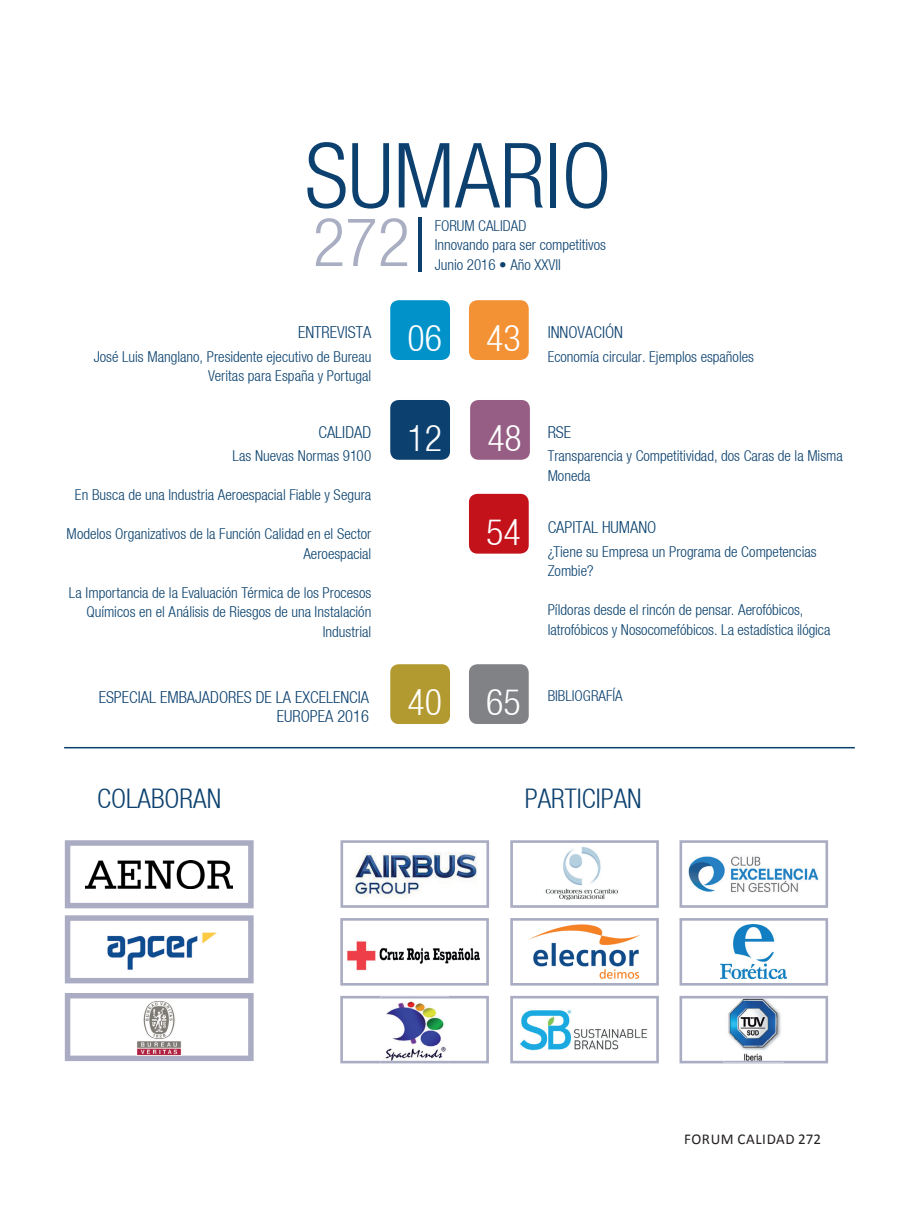
<style>
.page{position:relative;width:919px;height:1217px;background:#fff}
.page>*{position:absolute;margin:0;border:0;box-sizing:border-box;transform-origin:0 0}
.t1{font:300 condensed 90px "Helvetica Neue";color:#0c416f}
.t2{font:300 condensed 67.5px "Helvetica Neue";color:#a9aec3}
.t3{font:300 condensed 36px "Helvetica Neue";color:#fff}
.t4{font:300 condensed 27px "Helvetica Neue";color:#0c416f}
.t5{font:300 condensed 16.5px/19.5px "Helvetica Neue";color:#0c416f}
.t6{font:300 condensed 16.5px "Helvetica Neue";color:#0b426e}
.t7{font:300 condensed 15px/19.5px "Helvetica Neue";color:#0b426e;text-align:right}
.t8{font:300 condensed 15px/19.5px "Helvetica Neue";color:#0c416f}
.t9{font:15px "Calibri";letter-spacing:.04em;color:#231f20}
.s1{font-size:73.5px;color:#0c416f}
</style>
<div class="page">
<div style="left:390px;top:300px;width:60px;height:60px;background:#0092c8;border-radius:9px"></div>
<div style="left:469px;top:493px;width:59px;height:60px;background:#c4121a;border-radius:9px"></div>
<div style="left:469px;top:664px;width:59px;height:59px;background:#808285;border-radius:9px"></div>
<div style="left:390px;top:400px;width:60px;height:59px;background:#0c416f;border-radius:9px"></div>
<svg style="left:510px;top:840px;width:148px;height:67px"></svg>
<hr style="left:64px;top:746px;width:790px;height:2px;background:#0c416f">
<svg style="left:65px;top:840px;width:188px;height:68px"></svg>
<svg style="left:65px;top:993px;width:188px;height:67px"></svg>
<img style="left:136px;top:1000px;width:46px;height:55px">
<svg style="left:65px;top:915px;width:188px;height:68px"></svg>
<div style="left:470px;top:400px;width:60px;height:59px;background:#965e84;border-radius:9px"></div>
<svg style="left:510px;top:918px;width:148px;height:67px"></svg>
<svg style="left:510px;top:995px;width:148px;height:68px"></svg>
<svg style="left:679px;top:840px;width:149px;height:67px"></svg>
<svg style="left:679px;top:918px;width:149px;height:67px"></svg>
<svg style="left:679px;top:995px;width:149px;height:68px"></svg>
<img style="left:723px;top:997px;width:60px;height:65px">
<div style="left:390px;top:664px;width:60px;height:59px;background:#b39a30;border-radius:9px"></div>
<div style="left:469px;top:300px;width:59px;height:60px;background:#f39135;border-radius:9px"></div>
<svg style="left:340px;top:840px;width:149px;height:67px"></svg>
<svg style="left:340px;top:918px;width:149px;height:67px"></svg>
<svg style="left:340px;top:995px;width:149px;height:68px"></svg>
<img style="left:380px;top:996px;width:69px;height:67px">
<img style="left:348px;top:850px;width:133px;height:47px">
<img style="left:529px;top:924px;width:111px;height:54px">
<img style="left:720px;top:924px;width:66px;height:54px">
<img style="left:519px;top:1008px;width:130px;height:42px">
<img style="left:543px;top:845px;width:78px;height:57px">
<h1 class="t1" style="left:305px;top:124px;width:308px">SUMARIO</h1>
<h2 class="t2" style="left:313px;top:203px;width:117px">272<span class="s1">|</span></h2>
<p class="t8" style="left:434px;top:215px;width:173px">FORUM CALIDAD<br>Innovando para ser competitivos<br>Junio 2016 • Año XXVII</p>
<p class="t5" style="left:298px;top:323px;width:75px">ENTREVISTA</p>
<p class="t7" style="left:94px;top:346px;width:279px">José Luis Manglano, Presidente ejecutivo de Bureau<br>Veritas para España y Portugal</p>
<h3 class="t3" style="left:407px;top:317px;width:36px">06</h3>
<h3 class="t3" style="left:486px;top:317px;width:36px">43</h3>
<p class="t5" style="left:547px;top:323px;width:77px">INNOVACIÓN</p>
<p class="t8" style="left:547px;top:346px;width:208px">Economía circular. Ejemplos españoles</p>
<p class="t6" style="left:318px;top:422px;width:54px">CALIDAD</p>
<p class="t7" style="left:232px;top:446px;width:140px">Las Nuevas Normas 9100</p>
<p class="t7" style="left:75px;top:485px;width:298px">En Busca de una Industria Aeroespacial Fiable y Segura</p>
<p class="t7" style="left:66px;top:524px;width:306px">Modelos Organizativos de la Función Calidad en el Sector<br>Aeroespacial</p>
<p class="t7" style="left:69px;top:582px;width:304px">La Importancia de la Evaluación Térmica de los Procesos<br>Químicos en el Análisis de Riesgos de una Instalación<br>Industrial</p>
<h3 class="t3" style="left:407px;top:417px;width:36px">12</h3>
<h3 class="t3" style="left:487px;top:417px;width:36px">48</h3>
<h3 class="t3" style="left:486px;top:511px;width:36px">54</h3>
<p class="t5" style="left:547px;top:422px;width:25px">RSE</p>
<p class="t8" style="left:547px;top:446px;width:297px">Transparencia y Competitividad, dos Caras de la Misma<br>Moneda</p>
<p class="t6" style="left:547px;top:518px;width:110px">CAPITAL HUMANO</p>
<p class="t7" style="left:547px;top:541px;width:270px;text-align:left">¿Tiene su Empresa un Programa de Competencias<br>Zombie?</p>
<p class="t7" style="left:547px;top:600px;width:284px;text-align:left">Píldoras desde el rincón de pensar. Aerofóbicos,<br>Iatrofóbicos y Nosocomefóbicos. La estadística ilógica</p>
<p class="t5" style="left:277px;top:687px;width:167px;text-indent:-178px">ESPECIAL EMBAJADORES DE LA EXCELENCIA<br>EUROPEA 2016 <sup>40</sup></p>
<h3 class="t3" style="left:486px;top:681px;width:36px">65</h3>
<p class="t8" style="left:547px;top:686px;width:76px">BIBLIOGRAFÍA</p>
<h3 class="t4" style="left:97px;top:782px;width:126px">COLABORAN</h3>
<h3 class="t4" style="left:524px;top:782px;width:118px">PARTICIPAN</h3>
<p class="t9" style="left:684px;top:1128px;width:139px">FORUM CALIDAD 272</p>
</div>
